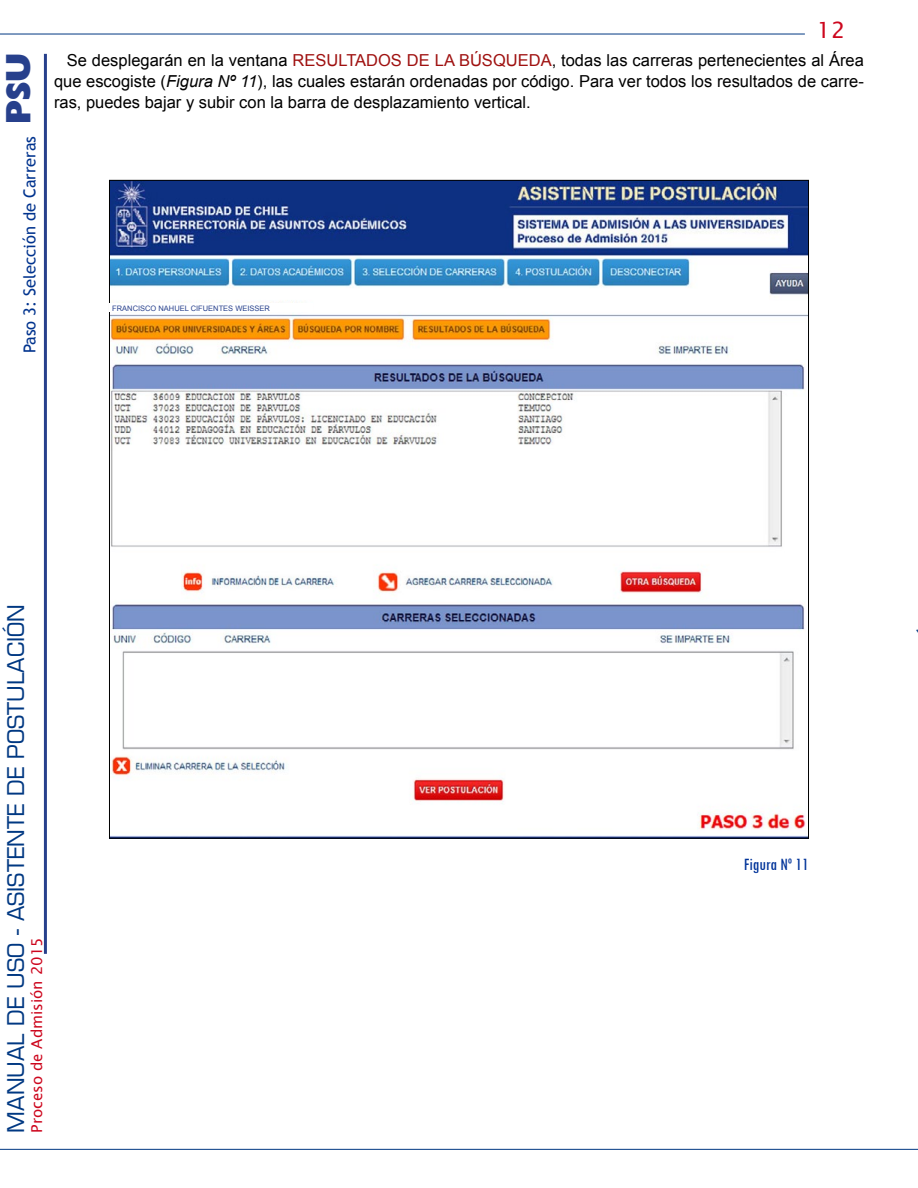
<style>
.page{position:relative;width:918px;height:1188px;background:#fff}
.page>*{position:absolute;margin:0;border:0;box-sizing:border-box;transform-origin:0 0}
.t1{font:34.5px "Gill Sans Extra Bold Display";color:#27408c}
.t2{font:22.5px "Euromode Plain";color:#003882}
.t3{font:22.5px "Lucida Sans Unicode";color:#cd071e}
.t4{font:condensed 18px "Tw Cen";color:#039}
.t5{font:16.5px/21px "Arial";color:#000;text-align:justify}
.t6{font:16.5px "Trebuchet MS";color:#00338e}
.t7{font:15px "Lucida Sans Unicode";color:#cd071e}
.t8{font:7.5px "Arial";color:#27408c}
.s1{color:#9f1110}
.s2{font-style:italic}
</style>
<div class="page">
<hr style="left:44px;top:54px;width:3px;height:900px;background:#27408c">
<hr style="left:0;top:34px;width:805px;height:1px;background:#003882">
<hr style="left:0;top:1149px;width:918px;height:1px;background:#003882">
<img style="left:111px;top:182px;width:696px;height:654px">
<div style="left:109px;top:303px;width:203px;height:9px;background:#fff"></div>
<h1 class="t1" style="left:-1px;top:124px;width:73px;rotate:-90deg">PSU</h1>
<p class="t6" style="left:20px;top:353px;width:219px;rotate:-90deg">Paso 3: Selección de Carreras</p>
<h2 class="t3" style="left:817px;top:12px;width:30px">12</h2>
<p class="t5" style="left:54px;top:50px;width:812px;text-indent:13px">Se desplegarán en la ventana <span class="s1">RESULTADOS DE LA BÚSQUEDA</span>, todas las carreras pertenecientes al Área que escogiste (<span class="s2">Figura Nº 11</span>), las cuales estarán ordenadas por código. Para ver todos los resultados de carre&shy;ras, puedes bajar y subir con la barra de desplazamiento vertical.</p>
<p class="t8" style="left:112px;top:304px;width:159px">FRANCISCO NAHUEL CIFUENTES WEISSER</p>
<h2 class="t2" style="left:2px;top:1133px;width:530px;rotate:-90deg">MANUAL DE USO - ASISTENTE DE POSTULACIÓN</h2>
<p class="t7" style="left:25px;top:1133px;width:197px;rotate:-90deg">Proceso de Admisión 2015</p>
<p class="t4" style="left:744px;top:853px;width:67px">Figura Nº 11</p>
</div>
